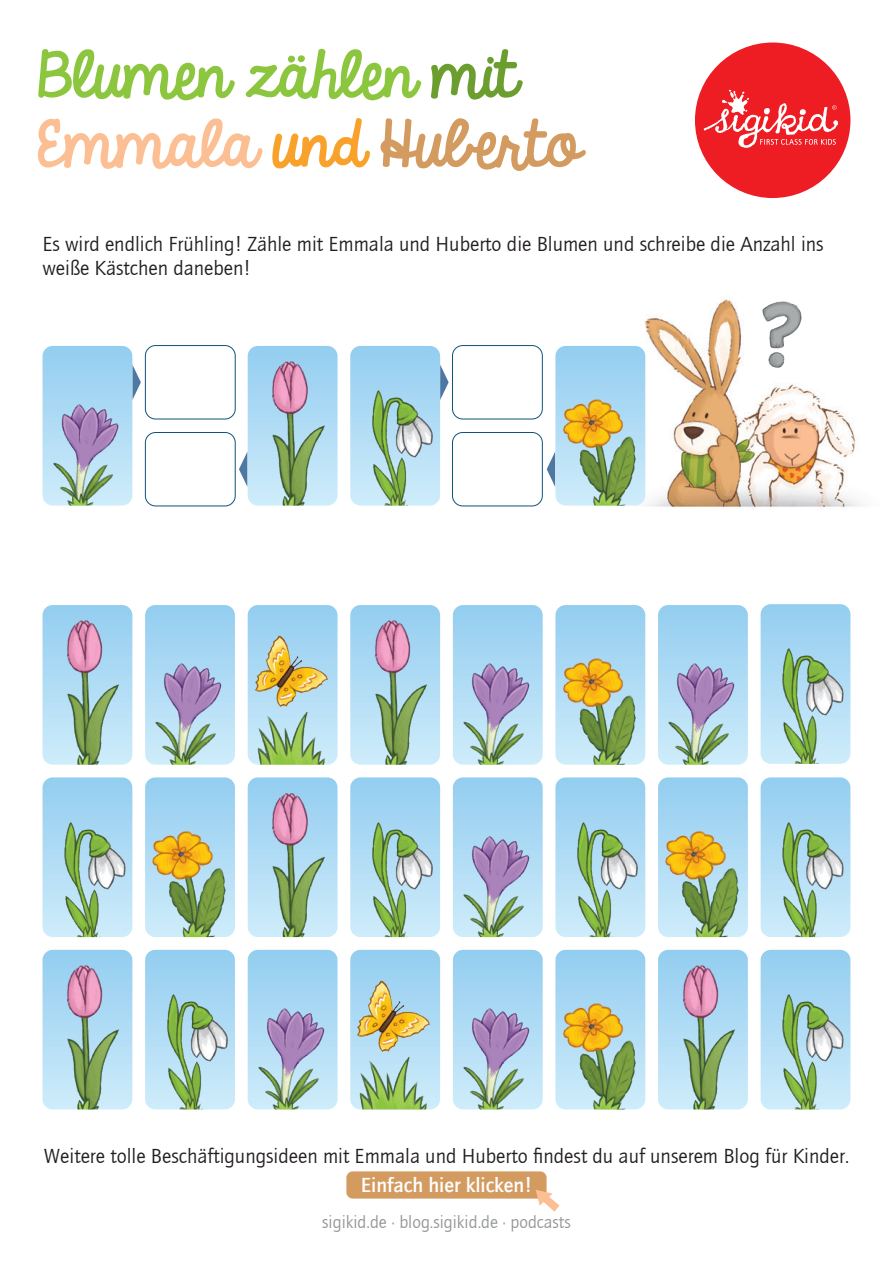
<style>
.page{position:relative;width:893px;height:1263px;background:#fff}
.page>*{position:absolute;margin:0;border:0;box-sizing:border-box;transform-origin:0 0}
.t1{font:57px "Sigikid Always A Good Time";color:#d39b60}
.t2{font:57px "Sigikid Always A Good Time";color:#8bc63e}
.t3{font:21px/24px "Quay Itc T";color:#231f20}
.t4{font:18px "Quay Itc T";color:#939598}
.s1{color:#6c9e2f}
.s2{color:#fbbf93}
.s3{color:#f9a22b}
.s4{font-weight:700;color:#fff}
</style>
<div class="page">
<img style="left:644px;top:299px;width:219px;height:208px">
<div style="left:346px;top:1171px;width:201px;height:27px;background:#d39b60;border-radius:6px"></div>
<div style="left:145px;top:345px;width:91px;height:74px;border:1px solid #0f5379;border-radius:10px"></div>
<div style="left:145px;top:432px;width:91px;height:74px;border:1px solid #0f5379;border-radius:10px"></div>
<div style="left:452px;top:432px;width:91px;height:74px;border:1px solid #0f5379;border-radius:10px"></div>
<div style="left:452px;top:345px;width:91px;height:74px;border:1px solid #0f5379;border-radius:10px"></div>
<img style="left:737px;top:299px;width:86px;height:81px">
<div style="left:555px;top:777px;width:90px;height:29px;background:#99d0f1"></div>
<img style="left:555px;top:806px;width:90px;height:131px">
<div style="left:43px;top:777px;width:89px;height:29px;background:#99d0f1"></div>
<img style="left:43px;top:806px;width:89px;height:131px">
<div style="left:350px;top:777px;width:90px;height:29px;background:#99d0f1"></div>
<img style="left:350px;top:806px;width:90px;height:131px">
<div style="left:145px;top:950px;width:90px;height:28px;background:#99d0f1"></div>
<img style="left:145px;top:978px;width:90px;height:131px">
<div style="left:761px;top:950px;width:89px;height:28px;background:#99d0f1"></div>
<img style="left:761px;top:978px;width:89px;height:131px">
<div style="left:761px;top:777px;width:89px;height:29px;background:#99d0f1"></div>
<img style="left:761px;top:806px;width:89px;height:131px">
<div style="left:761px;top:604px;width:89px;height:29px;background:#99d0f1"></div>
<img style="left:761px;top:633px;width:89px;height:131px">
<svg style="left:350px;top:346px;width:99px;height:82px"></svg>
<img style="left:350px;top:375px;width:90px;height:131px">
<svg style="left:248px;top:777px;width:90px;height:160px;background:#b3ddf5"></svg>
<img style="left:265px;top:777px;width:65px;height:160px">
<svg style="left:43px;top:605px;width:89px;height:160px;background:#b2ddf5"></svg>
<img style="left:60px;top:605px;width:64px;height:160px">
<svg style="left:239px;top:346px;width:99px;height:160px"></svg>
<img style="left:265px;top:346px;width:65px;height:160px">
<img style="left:248px;top:605px;width:90px;height:160px">
<img style="left:350px;top:950px;width:90px;height:159px">
<svg style="left:43px;top:950px;width:89px;height:159px;background:#b1ddf5"></svg>
<img style="left:60px;top:950px;width:64px;height:159px">
<svg style="left:658px;top:950px;width:90px;height:159px;background:#b2ddf5"></svg>
<img style="left:676px;top:950px;width:64px;height:159px">
<svg style="left:350px;top:605px;width:90px;height:160px;background:#b3ddf5"></svg>
<img style="left:368px;top:605px;width:64px;height:160px">
<div style="left:555px;top:950px;width:90px;height:33px;background:#9ad0f1"></div>
<img style="left:555px;top:983px;width:90px;height:126px">
<div style="left:145px;top:777px;width:90px;height:33px;background:#9ad0f1"></div>
<img style="left:145px;top:810px;width:90px;height:127px">
<div style="left:555px;top:605px;width:90px;height:33px;background:#9ad0f1"></div>
<img style="left:555px;top:638px;width:90px;height:127px">
<svg style="left:547px;top:346px;width:98px;height:141px"></svg>
<img style="left:555px;top:379px;width:90px;height:127px">
<div style="left:658px;top:777px;width:90px;height:33px;background:#9ad0f1"></div>
<img style="left:658px;top:810px;width:90px;height:127px">
<svg style="left:453px;top:777px;width:90px;height:46px;background:#9dd2f1"></svg>
<img style="left:453px;top:823px;width:90px;height:114px">
<div style="left:658px;top:605px;width:90px;height:46px;background:#9cd2f1"></div>
<img style="left:658px;top:651px;width:90px;height:114px">
<div style="left:453px;top:605px;width:90px;height:46px;background:#9cd2f1"></div>
<img style="left:453px;top:651px;width:90px;height:114px">
<div style="left:145px;top:605px;width:90px;height:46px;background:#9cd2f1"></div>
<img style="left:145px;top:651px;width:90px;height:114px">
<svg style="left:43px;top:346px;width:98px;height:151px"></svg>
<img style="left:43px;top:392px;width:89px;height:114px">
<svg style="left:248px;top:950px;width:90px;height:45px;background:#9dd2f1"></svg>
<img style="left:248px;top:995px;width:90px;height:114px">
<svg style="left:453px;top:950px;width:90px;height:45px;background:#9cd2f1"></svg>
<img style="left:453px;top:995px;width:90px;height:114px">
<svg style="left:536px;top:1190px;width:23px;height:22px"></svg>
<div style="left:695px;top:43px;width:155px;height:155px;background:#ee1d23;border-radius:50%"></div>
<svg style="left:704px;top:90px;width:134px;height:58px"></svg>
<p class="t2" style="left:37px;top:28px;width:481px">Blumen zählen <span class="s1">mit</span></p>
<p class="t1" style="left:37px;top:97px;width:543px"><span class="s2">Emmala</span> <span class="s3">und</span> Huberto</p>
<p class="t3" style="left:43px;top:232px;width:783px">Es wird endlich Frühling! Zähle mit Emmala und Huberto die Blumen und schreibe die Anzahl ins weiße Kästchen daneben!</p>
<p class="t3" style="left:44px;top:1141px;width:807px;line-height:29.2px;text-align:center">Weitere tolle Beschäftigungsideen mit Emmala und Huberto findest du auf unserem Blog für Kinder.<br><span class="s4">Einfach hier klicken!</span></p>
<p class="t4" style="left:322px;top:1211px;width:250px">sigikid.de · blog.sigikid.de · podcasts</p>
</div>
